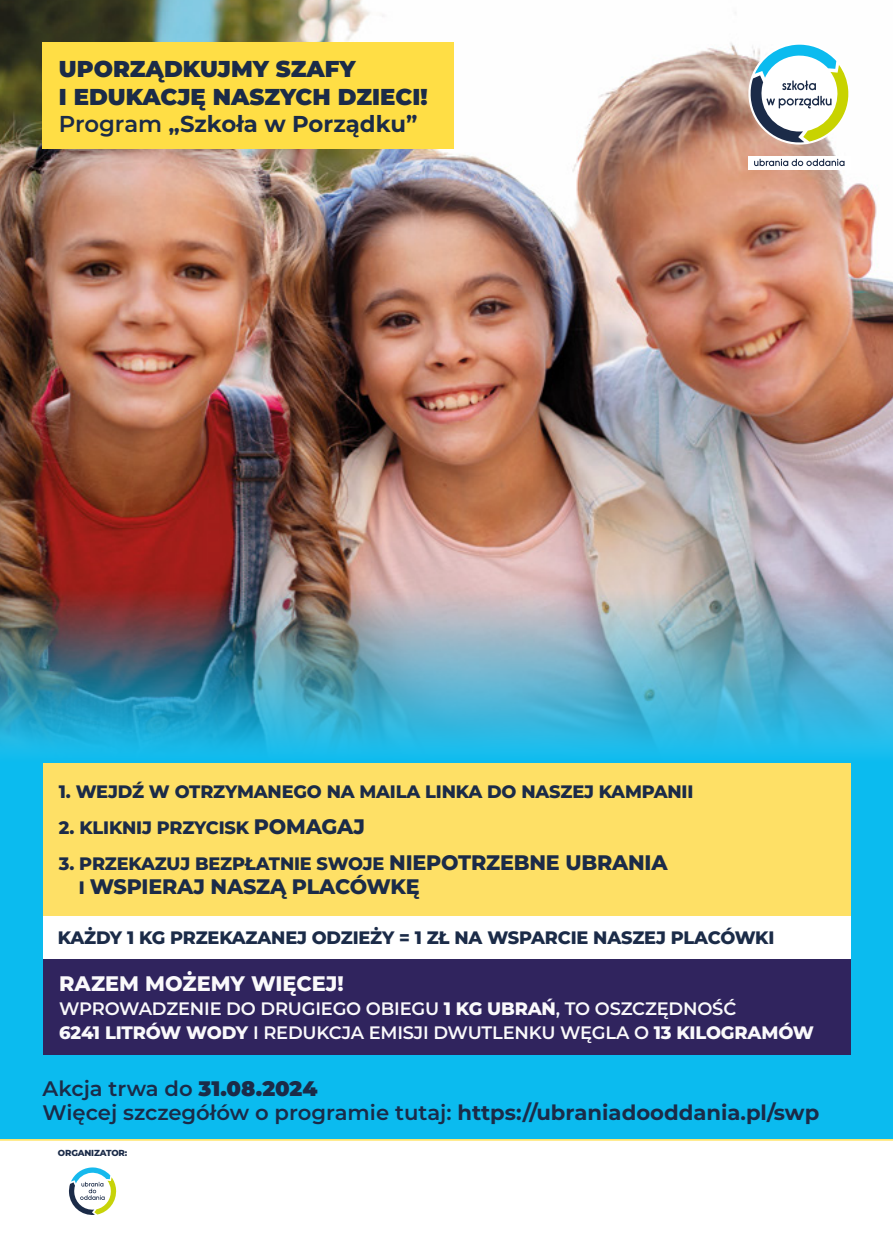
<style>
.page{position:relative;width:893px;height:1259px;background:#fff}
.page>*{position:absolute;margin:0;border:0;box-sizing:border-box;transform-origin:0 0}
.t1{font:900 23.1px/27.6px "Montserrat";color:#1b2b48}
.t2{font:600 21px/24px "Montserrat";color:#1b2b48}
.t3{font:800 21px "Montserrat";letter-spacing:-.01em;color:#1b2b48}
.t4{font:800 21px "Montserrat";color:#fff}
.t5{font:800 18px "Montserrat";letter-spacing:-.01em;color:#1b2b48}
.t6{font:600 18px/24px "Montserrat";letter-spacing:-.01em;color:#fff}
.t7{font:800 8.7px "Montserrat";letter-spacing:-.02em;color:#1b2b48}
.s1{font-weight:600}
.s2{font-weight:700}
.s3{font-size:21px}
.s4{font-size:18px}
.s5{font-weight:800}
.s6{font-weight:900}
</style>
<div class="page">
<img style="left:0;top:0;width:893px;height:546px">
<img style="left:0;top:546px;width:893px;height:593px">
<div style="left:43px;top:43px;width:411px;height:106px;background:#ffde45"></div>
<svg style="left:0;top:1139px;width:893px;height:2px;background:#ffe87f"></svg>
<svg style="left:69px;top:1167px;width:48px;height:48px"></svg>
<svg style="left:750px;top:45px;width:100px;height:100px"></svg>
<div style="left:748px;top:156px;width:102px;height:13px;background:#fff"></div>
<svg style="left:754px;top:159px;width:90px;height:7px"></svg>
<div style="left:43px;top:763px;width:807px;height:153px;background:#fee066"></div>
<div style="left:43px;top:958px;width:807px;height:97px;background:#30245e"></div>
<div style="left:43px;top:916px;width:807px;height:42px;background:#fff"></div>
<p class="t1" style="left:59px;top:54px;width:370px">UPORZĄDKUJMY SZAFY<br>I EDUKACJĘ NASZYCH DZIECI!<br><span class="s1">Program</span> <span class="s2">„Szkoła w Porządku”</span></p>
<p class="t5" style="left:59px;top:778px;width:636px">1. WEJDŹ W OTRZYMANEGO NA MAILA LINKA DO NASZEJ KAMPANII</p>
<p class="t5" style="left:59px;top:814px;width:308px">2. KLIKNIJ PRZYCISK <span class="s3">POMAGAJ</span></p>
<p class="t5" style="left:59px;top:850px;width:610px">3. PRZEKAZUJ BEZPŁATNIE SWOJE <span class="s3">NIEPOTRZEBNE UBRANIA</span></p>
<p class="t3" style="left:79px;top:871px;width:342px"><span class="s4">I</span> WSPIERAJ NASZĄ PLACÓWKĘ</p>
<p class="t5" style="left:58px;top:925px;width:718px">KAŻDY 1 KG PRZEKAZANEJ ODZIEŻY = 1 ZŁ NA WSPARCIE NASZEJ PLACÓWKI</p>
<p class="t4" style="left:59px;top:968px;width:286px">RAZEM MOŻEMY WIĘCEJ!</p>
<p class="t6" style="left:59px;top:995px;width:756px">WPROWADZENIE DO DRUGIEGO OBIEGU <span class="s5">1 KG UBRAŃ</span>, TO OSZCZĘDNOŚĆ<br><span class="s5">6241 LITRÓW WODY</span> I REDUKCJA EMISJI DWUTLENKU WĘGLA O <span class="s5">13 KILOGRAMÓW</span></p>
<p class="t2" style="left:43px;top:1075px;width:778px">Akcja trwa do <span class="s6">31.08.2024<br></span>Więcej szczegółów o programie tutaj: <span class="s2">https://ubraniadooddania.pl/swp</span></p>
<p class="t7" style="left:58px;top:1146px;width:71px">ORGANIZATOR:</p>
</div>
